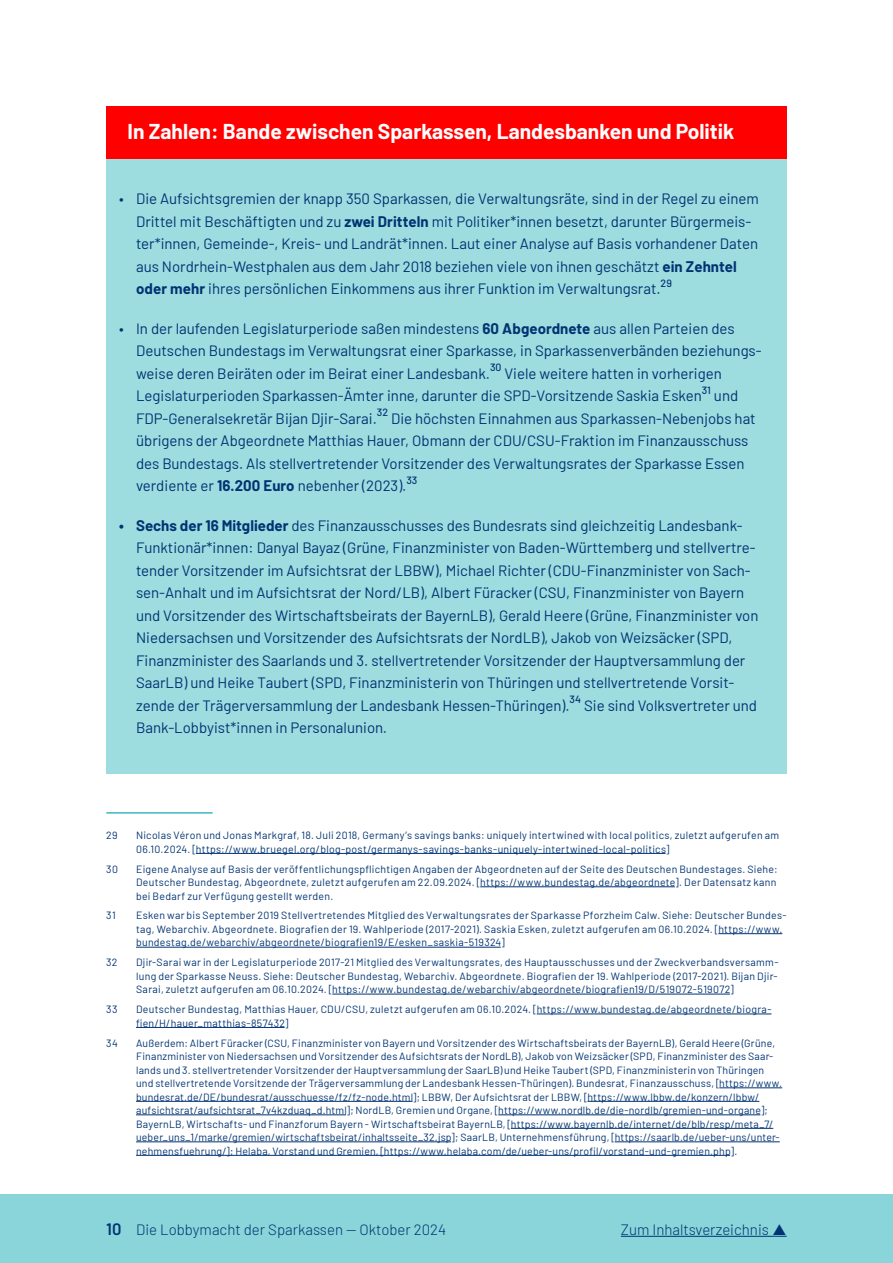
<style>
.page{position:relative;width:893px;height:1263px;background:#fff}
.page>*{position:absolute;margin:0;border:0;box-sizing:border-box;transform-origin:0 0}
.Titel_Infobox_Weiß{font:700 21px "Barlow";color:#fff}
.t1{font:15px/22.5px "Barlow";color:#003372}
.t2{font:300 15px "Barlow";color:#003372}
.Fußnote{font:10.5px/13.5px "Barlow";letter-spacing:.025em;color:#003372}
.t3{font:500 10.5px "Barlow";color:#003372}
.s1{font-weight:700}
.s2{font-weight:600;font-size:16.5px}
</style>
<div class="page">
<div style="left:106px;top:106px;width:681px;height:668px;background:#9ddcdf"></div>
<div style="left:106px;top:106px;width:681px;height:53px;background:#f00"></div>
<div style="left:0;top:1195px;width:893px;height:68px;background:#89d5d9"></div>
<hr style="left:621px;top:1236px;width:151px;height:1px;background:#003372">
<hr style="left:106px;top:812px;width:107px;height:2px;background:#3bb9c0">
<hr style="left:196px;top:853px;width:469px;height:1px;background:#003372">
<hr style="left:480px;top:886px;width:195px;height:1px;background:#003372">
<hr style="left:718px;top:933px;width:64px;height:1px;background:#003372">
<hr style="left:136px;top:947px;width:365px;height:1px;background:#003372">
<hr style="left:332px;top:994px;width:398px;height:1px;background:#003372">
<hr style="left:537px;top:1014px;width:234px;height:1px;background:#003372">
<hr style="left:136px;top:1027px;width:149px;height:1px;background:#003372">
<hr style="left:719px;top:1087px;width:63px;height:1px;background:#003372">
<hr style="left:136px;top:1101px;width:276px;height:1px;background:#003372">
<hr style="left:587px;top:1101px;width:172px;height:1px;background:#003372">
<hr style="left:136px;top:1114px;width:210px;height:1px;background:#003372">
<hr style="left:498px;top:1114px;width:262px;height:1px;background:#003372">
<hr style="left:511px;top:1128px;width:262px;height:1px;background:#003372">
<hr style="left:136px;top:1141px;width:315px;height:1px;background:#003372">
<hr style="left:615px;top:1141px;width:165px;height:1px;background:#003372">
<hr style="left:136px;top:1155px;width:594px;height:1px;background:#003372">
<svg style="left:772px;top:1235px;width:15px;height:2px"></svg>
<p class="Titel_Infobox_Weiß" style="left:128px;top:116px;width:608px">In Zahlen: Bande zwischen Sparkassen, Landesbanken und Politik</p>
<p class="t1" style="left:136px;top:187px;width:624px;text-indent:-17px">• Die Aufsichtsgremien der knapp 350 Sparkassen, die Verwaltungsräte, sind in der Regel zu einem Drittel mit Beschäftigten und zu <span class="s1">zwei Dritteln</span> mit Politiker*innen besetzt, darunter Bürgermeis&shy;ter*innen, Gemeinde-, Kreis- und Landrät*innen. Laut einer Analyse auf Basis vorhandener Daten aus Nordrhein-Westphalen aus dem Jahr 2018 beziehen viele von ihnen geschätzt <span class="s1">ein Zehntel oder mehr</span> ihres persönlichen Einkommens aus ihrer Funktion im Verwaltungsrat.</p>
<p class="t3" style="left:661px;top:275px;width:13px">29</p>
<p class="t1" style="left:136px;top:316px;width:627px;text-indent:-17px">• In der laufenden Legislaturperiode saßen mindestens <span class="s1">60 Abgeordnete</span> aus allen Parteien des<br>Deutschen Bundestags im Verwaltungsrat einer Sparkasse, in Sparkassenverbänden beziehungs&shy;weise deren Beiräten oder im Beirat einer Landesbank.</p>
<p class="t3" style="left:490px;top:360px;width:13px">30</p>
<p class="t1" style="left:136px;top:361px;width:587px;text-indent:368px">Viele weitere hatten in vorherigen<br>Legislaturperioden Sparkassen-Ämter inne, darunter die SPD-Vorsitzende Saskia Esken</p>
<p class="t3" style="left:702px;top:382px;width:11px">31</p>
<p class="t1" style="left:714px;top:384px;width:26px">und</p>
<p class="t3" style="left:377px;top:405px;width:13px">32</p>
<p class="t1" style="left:136px;top:406px;width:621px;text-indent:255px">Die höchsten Einnahmen aus Sparkassen-Nebenjobs hat übrigens der Abgeordnete Matthias Hauer, Obmann der CDU/CSU-Fraktion im Finanzausschuss des Bundestags. Als stellvertretender Vorsitzender des Verwaltungsrates der Sparkasse Essen verdiente er <span class="s1">16.200 Euro</span> nebenher (2023).</p>
<p class="t1" style="left:136px;top:406px;width:242px">FDP-Generalsekretär Bijan Djir-Sarai.</p>
<p class="t3" style="left:406px;top:472px;width:13px">33</p>
<p class="t1" style="left:136px;top:513px;width:624px;text-indent:-17px"><span class="s1">• Sechs der 16 Mitglieder</span> des Finanzausschusses des Bundesrats sind gleichzeitig Landesbank-Funktionär*innen: Danyal Bayaz (Grüne, Finanzminister von Baden-Württemberg und stellvertre&shy;tender Vorsitzender im Aufsichtsrat der LBBW), Michael Richter (CDU-Finanzminister von Sach&shy;sen-Anhalt und im Aufsichtsrat der Nord/LB), Albert Füracker (CSU, Finanzminister von Bayern und Vorsitzender des Wirtschaftsbeirats der BayernLB), Gerald Heere (Grüne, Finanzminister von Niedersachsen und Vorsitzender des Aufsichtsrats der NordLB), Jakob von Weizsäcker (SPD, Finanzminister des Saarlands und 3. stellvertretender Vorsitzender der Hauptversammlung der SaarLB) und Heike Taubert (SPD, Finanzministerin von Thüringen und stellvertretende Vorsit&shy;zende der Trägerversammlung der Landesbank Hessen-Thüringen).</p>
<p class="t3" style="left:570px;top:692px;width:13px">34</p>
<p class="t1" style="left:584px;top:693px;width:174px">Sie sind Volksvertreter und</p>
<p class="t1" style="left:136px;top:716px;width:253px">Bank-Lobbyist*innen in Personalunion.</p>
<p class="Fußnote" style="left:106px;top:828px;width:13px">29</p>
<p class="Fußnote" style="left:136px;top:828px;width:645px">Nicolas Véron und Jonas Markgraf, 18. Juli 2018, Germany’s savings banks: uniquely intertwined with local politics, zuletzt aufgerufen am<br>06.10.2024. [https://www.bruegel.org/blog-post/germanys-savings-banks-uniquely-intertwined-local-politics]</p>
<p class="Fußnote" style="left:106px;top:861px;width:13px">30</p>
<p class="Fußnote" style="left:136px;top:861px;width:643px">Eigene Analyse auf Basis der veröffentlichungspflichtigen Angaben der Abgeordneten auf der Seite des Deutschen Bundestages. Siehe:<br>Deutscher Bundestag, Abgeordnete, zuletzt aufgerufen am 22.09.2024. [https://www.bundestag.de/abgeordnete]. Der Datensatz kann bei Bedarf zur Verfügung gestellt werden.</p>
<p class="Fußnote" style="left:106px;top:908px;width:11px">31</p>
<p class="Fußnote" style="left:136px;top:908px;width:652px">Esken war bis September 2019 Stellvertretendes Mitglied des Verwaltungsrates der Sparkasse Pforzheim Calw. Siehe: Deutscher Bundes&shy;tag, Webarchiv. Abgeordnete. Biografien der 19. Wahlperiode (2017-2021). Saskia Esken, zuletzt aufgerufen am 06.10.2024. [https://www. bundestag.de/webarchiv/abgeordnete/biografien19/E/esken_saskia-519324]</p>
<p class="Fußnote" style="left:106px;top:955px;width:13px">32</p>
<p class="Fußnote" style="left:136px;top:955px;width:644px;text-align:justify">Djir-Sarai war in der Legislaturperiode 2017-21 Mitglied des Verwaltungsrates, des Hauptausschusses und der Zweckverbandsversamm&shy;lung der Sparkasse Neuss. Siehe: Deutscher Bundestag, Webarchiv. Abgeordnete. Biografien der 19. Wahlperiode (2017-2021). Bijan Djir-Sarai, zuletzt aufgerufen am 06.10.2024. [https://www.bundestag.de/webarchiv/abgeordnete/biografien19/D/519072-519072]</p>
<p class="Fußnote" style="left:106px;top:1002px;width:13px">33</p>
<p class="Fußnote" style="left:136px;top:1002px;width:637px">Deutscher Bundestag, Matthias Hauer, CDU/CSU, zuletzt aufgerufen am 06.10.2024. [https://www.bundestag.de/abgeordnete/biogra&shy;fien/H/hauer_matthias-857432]</p>
<p class="Fußnote" style="left:106px;top:1035px;width:13px">34</p>
<p class="Fußnote" style="left:136px;top:1035px;width:648px">Außerdem: Albert Füracker (CSU, Finanzminister von Bayern und Vorsitzender des Wirtschaftsbeirats der BayernLB), Gerald Heere (Grüne, Finanzminister von Niedersachsen und Vorsitzender des Aufsichtsrats der NordLB), Jakob von Weizsäcker (SPD, Finanzminister des Saar&shy;lands und 3. stellvertretender Vorsitzender der Hauptversammlung der SaarLB) und Heike Taubert (SPD, Finanzministerin von Thüringen und stellvertretende Vorsitzende der Trägerversammlung der Landesbank Hessen-Thüringen). Bundesrat, Finanzausschuss, [https://www. bundesrat.de/DE/bundesrat/ausschuesse/fz/fz-node.html]; LBBW, Der Aufsichtsrat der LBBW, [https://www.lbbw.de/konzern/lbbw/ aufsichtsrat/aufsichtsrat_7v4kzduaq_d.html]; NordLB, Gremien und Organe, [https://www.nordlb.de/die-nordlb/gremien-und-organe]; BayernLB, Wirtschafts- und Finanzforum Bayern - Wirtschaftsbeirat BayernLB, [https://www.bayernlb.de/internet/de/blb/resp/meta_7/ ueber_uns_1/marke/gremien/wirtschaftsbeirat/inhaltsseite_32.jsp]; SaarLB, Unternehmensführung, [https://saarlb.de/ueber-uns/unter&shy;nehmensfuehrung/]; Helaba, Vorstand und Gremien, [https://www.helaba.com/de/ueber-uns/profil/vorstand-und-gremien.php].</p>
<h2 class="t2" style="left:106px;top:1219px;width:341px"><span class="s2">10</span> Die Lobbymacht der Sparkassen — Oktober 2024</h2>
<h2 class="t2" style="left:621px;top:1219px;width:150px">Zum Inhaltsverzeichnis</h2>
</div>
